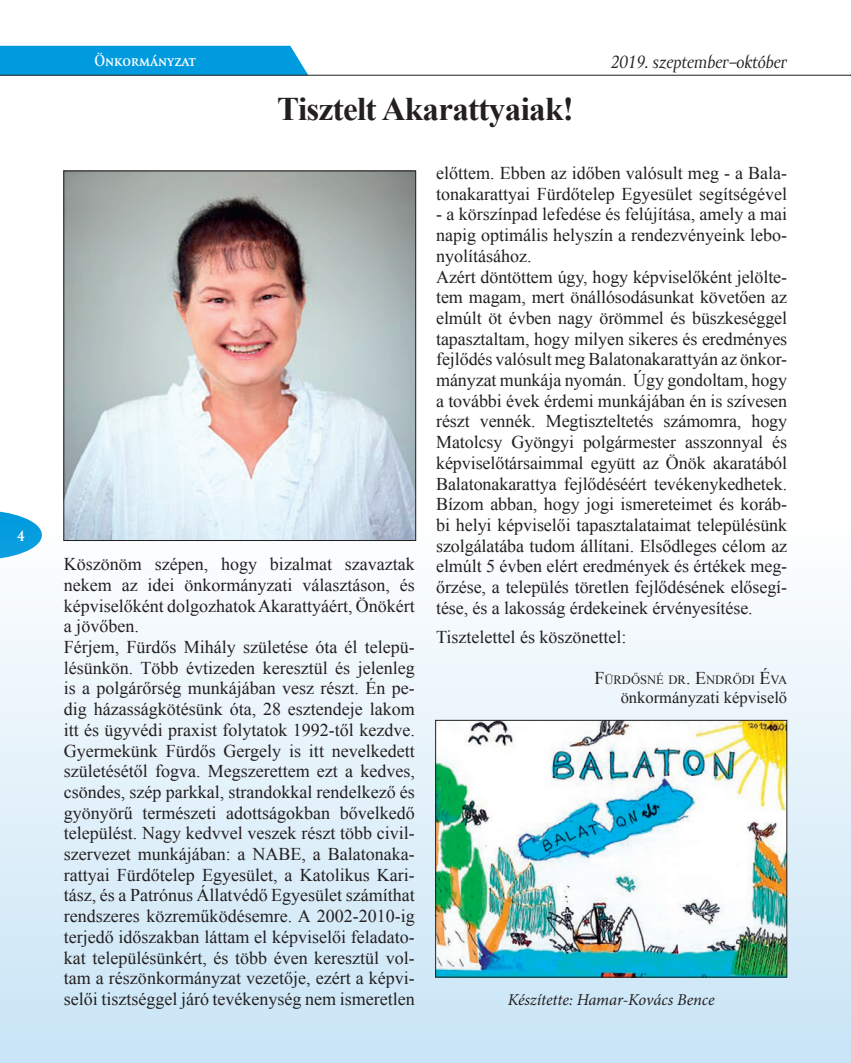
<style>
.page{position:relative;width:851px;height:1063px;background:#fff}
.page>*{position:absolute;margin:0;border:0;box-sizing:border-box;transform-origin:0 0}
.t1{font:700 33px "Times New Roman";letter-spacing:-.02em;color:#231f20}
.t2{font:18px/20.7px "Times New Roman";color:#231f20}
.t3{font:italic 18px "Amor Serif Pro";color:#231f20}
.t4{font:italic 16.5px "Minion Pro";letter-spacing:-.01em;color:#231f20}
.t5{font:16.5px "Times New Roman";color:#231f20}
.t6{font:16.5px "Amor Serif Text Pro";color:#fff}
.t7{font:700 15px "Amor Serif Pro";color:#fff}
.t8{font:12.6px "Times New Roman";color:#231f20}
.s1{font-size:18px}
</style>
<div class="page">
<div style="left:0;top:46px;width:308px;height:29px;background:#009bde"></div>
<hr style="left:0;top:75px;width:850px;height:1px;background:#231f20">
<svg style="left:0;top:511px;width:36px;height:13px"></svg>
<div style="left:0;top:524px;width:850px;height:539px;background:linear-gradient(to bottom,#fbfdfe,#cae5f6)"></div>
<img style="left:66px;top:173px;width:348px;height:366px">
<div style="left:64px;top:171px;width:352px;height:370px;border:1px solid #231f20"></div>
<img style="left:437px;top:722px;width:348px;height:253px">
<div style="left:435px;top:720px;width:352px;height:257px;border:1px solid #231f20"></div>
<p class="t7" style="left:17px;top:528px;width:9px">4</p>
<p class="t6" style="left:94px;top:52px;width:103px">Önkormányzat</p>
<p class="t3" style="left:611px;top:52px;width:178px">2019. szeptember–október</p>
<h1 class="t1" style="left:277px;top:86px;width:298px">Tisztelt Akarattyaiak!</h1>
<p class="t2" style="left:64px;top:554px;width:352px">Köszönöm szépen, hogy bizalmat szavaztak nekem az idei önkormányzati választáson, és képviselőként dolgozhatok Akarattyáért, Önökért a jövőben.<br>Férjem, Fürdős Mihály születése óta él telepü&shy;lésünkön. Több évtizeden keresztül és jelenleg is a polgárőrség munkájában vesz részt. Én pe&shy;dig házasságkötésünk óta, 28 esztendeje lakom itt és ügyvédi praxist folytatok 1992-től kezdve.<br>Gyermekünk Fürdős Gergely is itt nevelkedett születésétől fogva. Megszerettem ezt a kedves, csöndes, szép parkkal, strandokkal rendelkező és gyönyörű természeti adottságokban bővelkedő települést. Nagy kedvvel veszek részt több civil&shy;szervezet munkájában: a NABE, a Balatonaka&shy;rattyai Fürdőtelep Egyesület, a Katolikus Kari&shy;tász, és a Patrónus Állatvédő Egyesület számíthat rendszeres közreműködésemre. A 2002-2010-ig terjedő időszakban láttam el képviselői feladato&shy;kat településünkért, és több éven keresztül vol&shy;tam a részönkormányzat vezetője, ezért a képvi&shy;selői tisztséggel járó tevékenység nem ismeretlen</p>
<p class="t2" style="left:436px;top:162px;width:352px">előttem. Ebben az időben valósult meg - a Bala&shy;tonakarattyai Fürdőtelep Egyesület segítségével</p>
<p class="t2" style="left:436px;top:204px;width:352px">- a körszínpad lefedése és felújítása, amely a mai napig optimális helyszín a rendezvényeink lebo&shy;nyolításához.<br>Azért döntöttem úgy, hogy képviselőként jelölte&shy;tem magam, mert önállósodásunkat követően az elmúlt öt évben nagy örömmel és büszkeséggel tapasztaltam, hogy milyen sikeres és eredményes fejlődés valósult meg Balatonakarattyán az önkor&shy;mányzat munkája nyomán. Úgy gondoltam, hogy a további évek érdemi munkájában én is szívesen részt vennék. Megtiszteltetés számomra, hogy Matolcsy Gyöngyi polgármester asszonnyal és képviselőtársaimmal együtt az Önök akaratából Balatonakarattya fejlődéséért tevékenykedhetek.<br>Bízom abban, hogy jogi ismereteimet és koráb&shy;bi helyi képviselői tapasztalataimat településünk szolgálatába tudom állítani. Elsődleges célom az elmúlt 5 évben elért eredmények és értékek meg&shy;őrzése, a település töretlen fejlődésének elősegí&shy;tése, és a lakosság érdekeinek érvényesítése.</p>
<p class="t2" style="left:436px;top:626px;width:192px">Tisztelettel és köszönettel:</p>
<p class="t8" style="left:594px;top:672px;width:194px"><span class="s1">F</span>ÜRDŐSNÉ DR<span class="s1">. E</span>NDRŐDI <span class="s1">É</span>VA</p>
<p class="t5" style="left:620px;top:687px;width:168px">önkormányzati képviselő</p>
<p class="t4" style="left:507px;top:988px;width:208px">Készítette: Hamar-Kovács Bence</p>
</div>
